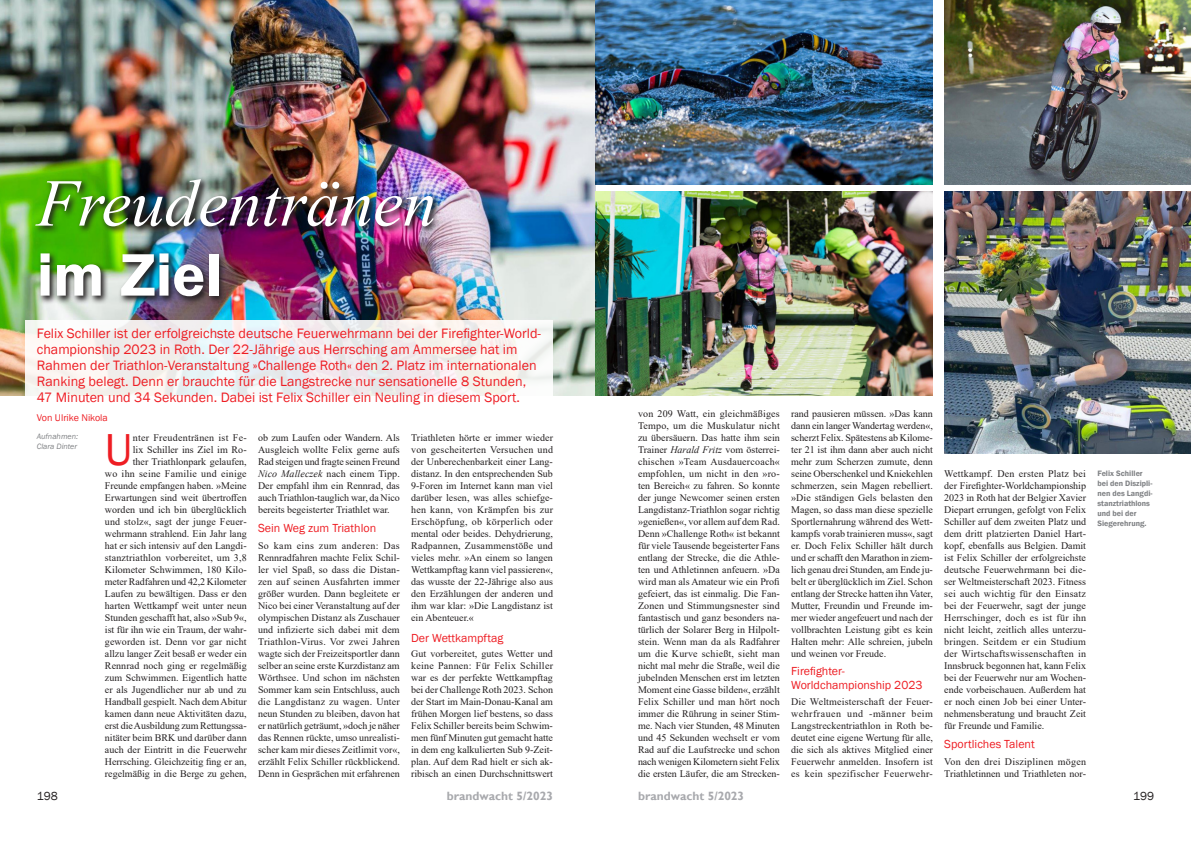
<style>
.page{position:relative;width:1191px;height:842px;background:#fff}
.page>*{position:absolute;margin:0;border:0;box-sizing:border-box;transform-origin:0 0}
.t1{font:italic 67px "Times New Roman";color:#fff}
.t2{font:600 62px "Franklin Gothic";color:#fff}
.t3{font:46px "Franklin Gothic";color:#ee1d23}
.t4{font:14px/16px "Franklin Gothic";color:#ee1d23}
.t5{font:12px/14.4px "Franklin Gothic";color:#ee1d23}
.t6{font:700 12px "Gill Sans";color:#a8a9ad}
.t7{font:12px "Franklin Gothic";letter-spacing:-.005em;color:#231f20}
.t8{font:10px/12px "Times New Roman";color:#231f20;text-align:justify}
.t9{font:10px "Franklin Gothic";color:#ee1d23}
.t10{font:600 8px/10px "Franklin Gothic";color:#808285}
.t11{font:italic 8px/10px "Franklin Gothic";color:#808285}
.s1{font-style:italic}
</style>
<div class="page">
<img style="left:0;top:0;width:595px;height:395px">
<svg style="left:26px;top:321px;width:527px;height:75px"></svg>
<img style="left:33px;top:176px;width:409px;height:129px">
<img style="left:944px;top:0;width:246px;height:184px">
<img style="left:944px;top:191px;width:246px;height:262px">
<img style="left:595px;top:0;width:338px;height:184px">
<img style="left:595px;top:191px;width:338px;height:204px">
<h1 class="t1" style="left:37px;top:163px;width:401px">Freudentränen</h1>
<h2 class="t2" style="left:37px;top:253px;width:186px">im Ziel</h2>
<p class="t4" style="left:37px;top:326px;width:506px">Felix Schiller ist der erfolgreichste deutsche Feuerwehrmann bei der Fire昀椀ghter-World&shy;championship 2023 in Roth. Der 22-Jährige aus Herrsching am Ammersee hat im Rahmen der Triathlon-Veranstaltung »Challenge Roth« den 2. Platz im internationalen Ranking belegt. Denn er brauchte für die Langstrecke nur sensationelle 8 Stunden, 47 Minuten und 34 Sekunden. Dabei ist Felix Schiller ein Neuling in diesem Sport.</p>
<p class="t9" style="left:37px;top:412px;width:73px">Von Ulrike Nikola</p>
<p class="t11" style="left:37px;top:431px;width:43px">Aufnahmen:<br>Clara Dinter</p>
<p class="t8" style="left:105px;top:432px;width:143px;text-align:right">nter Freudentränen ist Fe-<br>lix Schiller ins Ziel im Ro-<br>ther Triathlonpark gelaufen,<br>wo ihn seine Familie und einige Freunde empfangen haben. »Meine Erwartungen sind weit übertro昀昀en worden und ich bin überglücklich und stolz«, sagt der junge Feuer&shy;wehrmann strahlend. Ein Jahr lang hat er sich intensiv auf den Langdi&shy;stanztriathlon vorbereitet, um 3,8<br>Kilometer Schwimmen, 180 Kilo&shy;meter Radfahren und 42,2 Kilometer Laufen zu bewältigen. Dass er den harten Wettkampf weit unter neun Stunden gescha昀昀t hat, also »Sub 9«, ist für ihn wie ein Traum, der wahr&shy;geworden ist. Denn vor gar nicht allzu langer Zeit besaß er weder ein Rennrad noch ging er regelmäßig zum Schwimmen. Eigentlich hatte er als Jugendlicher nur ab und zu Handball gespielt. Nach dem Abitur kamen dann neue Aktivitäten dazu, erst die Ausbildung zum Rettungssa&shy;nitäter beim BRK und darüber dann auch der Eintritt in die Feuerwehr Herrsching. Gleichzeitig 昀椀ng er an, regelmäßig in die Berge zu gehen,</p>
<p class="t8" style="left:258px;top:432px;width:143px">ob zum Laufen oder Wandern. Als Ausgleich wollte Felix gerne aufs Rad steigen und fragte seinen Freund <span class="s1">Nico Malleczek</span> nach einem Tipp.<br>Der empfahl ihm ein Rennrad, das auch Triathlon-tauglich war, da Nico bereits begeisterter Triathlet war.</p>
<h3 class="t3" style="left:105px;top:433px;width:29px">U</h3>
<p class="t5" style="left:258px;top:521px;width:120px">Sein Weg zum Triathlon</p>
<p class="t8" style="left:258px;top:540px;width:143px">So kam eins zum anderen: Das Rennradfahren machte Felix Schil&shy;ler viel Spaß, so dass die Distan&shy;zen auf seinen Ausfahrten immer größer wurden. Dann begleitete er Nico bei einer Veranstaltung auf der olympischen Distanz als Zuschauer und in昀椀zierte sich dabei mit dem Triathlon-Virus. Vor zwei Jahren wagte sich der Freizeitsportler dann selber an seine erste Kurzdistanz am Wörthsee. Und schon im nächsten Sommer kam sein Entschluss, auch die Langdistanz zu wagen. Unter neun Stunden zu bleiben, davon hat er natürlich geträumt, »doch je näher das Rennen rückte, umso unrealisti&shy;scher kam mir dieses Zeitlimit vor«, erzählt Felix Schiller rückblickend.<br>Denn in Gesprächen mit erfahrenen</p>
<p class="t8" style="left:411px;top:432px;width:143px">Triathleten hörte er immer wieder von gescheiterten Versuchen und der Unberechenbarkeit einer Lang&shy;distanz. In den entsprechenden Sub 9-Foren im Internet kann man viel darüber lesen, was alles schiefge&shy;hen kann, von Krämpfen bis zur Erschöpfung, ob körperlich oder mental oder beides. Dehydrierung, Radpannen, Zusammenstöße und vieles mehr. »An einem so langen Wettkampftag kann viel passieren«, das wusste der 22-Jährige also aus den Erzählungen der anderen und ihm war klar: »Die Langdistanz ist ein Abenteuer.«</p>
<p class="t5" style="left:411px;top:631px;width:94px">Der Wettkampftag</p>
<p class="t8" style="left:411px;top:648px;width:143px">Gut vorbereitet, gutes Wetter und keine Pannen: Für Felix Schiller war es der perfekte Wettkampftag bei der Challenge Roth 2023. Schon der Start im Main-Donau-Kanal am frühen Morgen lief bestens, so dass Felix Schiller bereits beim Schwim&shy;men fünf Minuten gut gemacht hatte in dem eng kalkulierten Sub 9-Zeit&shy;plan. Auf dem Rad hielt er sich ak&shy;ribisch an einen Durchschnittswert</p>
<p class="t8" style="left:638px;top:407px;width:143px">von 209 Watt, ein gleichmäßiges Tempo, um die Muskulatur nicht zu übersäuern. Das hatte ihm sein Trainer <span class="s1">Harald Fritz</span> vom österrei&shy;chischen »Team Ausdauercoach« empfohlen, um nicht in den »ro&shy;ten Bereich« zu fahren. So konnte der junge Newcomer seinen ersten Langdistanz-Triathlon sogar richtig »genießen«, vor allem auf dem Rad.<br>Denn »Challenge Roth« ist bekannt für viele Tausende begeisterter Fans entlang der Strecke, die die Athle&shy;ten und Athletinnen anfeuern. »Da wird man als Amateur wie ein Pro昀椀gefeiert, das ist einmalig. Die Fan-Zonen und Stimmungsnester sind fantastisch und ganz besonders na&shy;türlich der Solarer Berg in Hilpolt&shy;stein. Wenn man da als Radfahrer um die Kurve schießt, sieht man nicht mal mehr die Straße, weil die jubelnden Menschen erst im letzten Moment eine Gasse bilden«, erzählt Felix Schiller und man hört noch immer die Rührung in seiner Stim&shy;me. Nach vier Stunden, 48 Minuten und 45 Sekunden wechselt er vom Rad auf die Laufstrecke und schon nach wenigen Kilometern sieht Felix die ersten Läufer, die am Strecken-</p>
<p class="t8" style="left:791px;top:408px;width:143px">rand pausieren müssen. »Das kann dann ein langer Wandertag werden«, scherzt Felix. Spätestens ab Kilome&shy;ter 21 ist ihm dann aber auch nicht mehr zum Scherzen zumute, denn seine Oberschenkel und Kniekehlen schmerzen, sein Magen rebelliert. »Die ständigen Gels belasten den Magen, so dass man diese spezielle Sportlernahrung während des Wett&shy;kampfs vorab trainieren muss«, sagt er. Doch Felix Schiller hält durch und er scha昀昀t den Marathon in ziem&shy;lich genau drei Stunden, am Ende ju&shy;belt er überglücklich im Ziel. Schon entlang der Strecke hatten ihn Vater, Mutter, Freundin und Freunde im&shy;mer wieder angefeuert und nach der vollbrachten Leistung gibt es kein Halten mehr: Alle schreien, jubeln und weinen vor Freude.</p>
<p class="t5" style="left:791px;top:664px;width:133px">Fire昀椀ghter-<br>Worldchampionship 2023</p>
<p class="t8" style="left:791px;top:696px;width:143px">Die Weltmeisterschaft der Feuer&shy;wehrfrauen und -männer beim Langstreckentriathlon in Roth be&shy;deutet eine eigene Wertung für alle, die sich als aktives Mitglied einer Feuerwehr anmelden. Insofern ist es kein spezifischer Feuerwehr-</p>
<p class="t8" style="left:944px;top:468px;width:143px">Wettkampf. Den ersten Platz bei der Fire昀椀ghter-Worldchampionship 2023 in Roth hat der Belgier Xavier Diepart errungen, gefolgt von Felix Schiller auf dem zweiten Platz und dem dritt platzierten Daniel Hart&shy;kopf, ebenfalls aus Belgien. Damit ist Felix Schiller der erfolgreichste deutsche Feuerwehrmann bei die&shy;ser Weltmeisterschaft 2023. Fitness sei auch wichtig für den Einsatz bei der Feuerwehr, sagt der junge Herrschinger, doch es ist für ihn nicht leicht, zeitlich alles unterzu&shy;bringen. Seitdem er ein Studium der Wirtschaftswissenschaften in Innsbruck begonnen hat, kann Felix bei der Feuerwehr nur am Wochen&shy;ende vorbeischauen. Außerdem hat er noch einen Job bei einer Unter&shy;nehmensberatung und braucht Zeit für Freunde und Familie.</p>
<p class="t5" style="left:944px;top:737px;width:92px">Sportliches Talent</p>
<p class="t8" style="left:944px;top:756px;width:143px">Von den drei Disziplinen mögen<br>Triathletinnen und Triathleten nor-</p>
<p class="t10" style="left:1097px;top:469px;width:57px">Felix Schiller bei den Diszipli&shy;nen des Langdi&shy;stanztriathlons und bei der<br>Siegerehrung.</p>
<p class="t7" style="left:37px;top:792px;width:22px">198</p>
<p class="t6" style="left:447px;top:789px;width:108px">brandwacht 5/2023</p>
<p class="t6" style="left:638px;top:789px;width:108px">brandwacht 5/2023</p>
<p class="t7" style="left:1133px;top:792px;width:22px">199</p>
</div>
